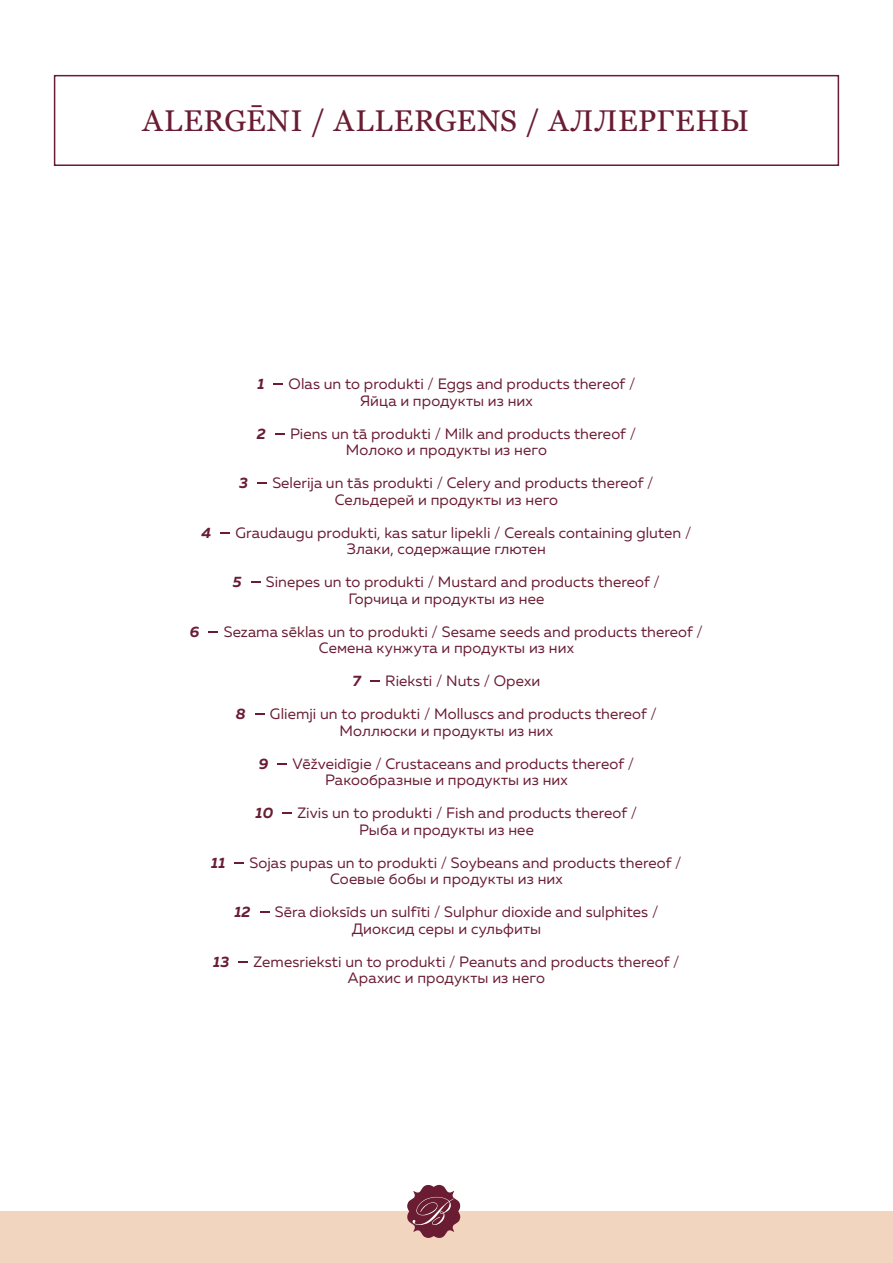
<style>
.page{position:relative;width:893px;height:1263px;background:#fff}
.page>*{position:absolute;margin:0;border:0;box-sizing:border-box;transform-origin:0 0}
.t1{font:30px "Georgia";letter-spacing:.02em;color:#6a1c33}
.t2{font:15px/16.5px "Muller";letter-spacing:.005em;color:#6a1c33}
.t3{font:italic 700 15px "Muller";letter-spacing:.02em;color:#6a1c33}
</style>
<div class="page">
<div style="left:54px;top:75px;width:785px;height:91px;border:2px solid #6a1c33"></div>
<svg style="left:274px;top:383px;width:9px;height:2px"></svg>
<svg style="left:257px;top:482px;width:10px;height:2px"></svg>
<svg style="left:251px;top:581px;width:9px;height:2px"></svg>
<svg style="left:370px;top:680px;width:10px;height:2px"></svg>
<svg style="left:255px;top:713px;width:9px;height:2px"></svg>
<svg style="left:283px;top:812px;width:9px;height:2px"></svg>
<svg style="left:260px;top:911px;width:9px;height:2px"></svg>
<div style="left:0;top:1211px;width:893px;height:52px;background:#f2d5bf"></div>
<svg style="left:407px;top:1185px;width:53px;height:53px"></svg>
<h1 class="t1" style="left:143px;top:102px;width:608px">ALERGĒNI / ALLERGENS / АЛЛЕРГЕНЫ</h1>
<p class="t3" style="left:257px;top:375px;width:8px">1</p>
<p class="t2" style="left:360px;top:376px;width:277px;text-indent:-71px">Olas un to produkti / Eggs and products thereof /<br>Яйца и продукты из них</p>
<p class="t3" style="left:257px;top:424px;width:10px">2</p>
<p class="t2" style="left:346px;top:425px;width:292px;text-indent:-56px">Piens un tā produkti / Milk and products thereof /<br>Молоко и продукты из него</p>
<p class="t3" style="left:239px;top:474px;width:10px">3</p>
<p class="t2" style="left:335px;top:475px;width:320px;text-indent:-62px">Selerija un tās produkti / Celery and products thereof /<br>Сельдерей и продукты из него</p>
<p class="t3" style="left:201px;top:523px;width:11px">4</p>
<p class="t2" style="left:347px;top:524px;width:346px;text-indent:-111px">Graudaugu produkti, kas satur lipekli / Cereals containing gluten /<br>Злаки, содержащие глютен</p>
<p class="t3" style="left:233px;top:573px;width:10px">5</p>
<p class="t2" style="left:349px;top:574px;width:313px;text-indent:-83px">Sinepes un to produkti / Mustard and products thereof /<br>Горчица и продукты из нее</p>
<p class="t3" style="left:190px;top:622px;width:11px">6</p>
<p class="t2" style="left:319px;top:623px;width:386px;text-indent:-95px">Sezama sēklas un to produkti / Sesame seeds and products thereof /<br>Семена кунжута и продукты из них</p>
<p class="t3" style="left:353px;top:672px;width:10px">7</p>
<p class="t2" style="left:385px;top:673px;width:157px">Rieksti / Nuts / Орехи</p>
<p class="t3" style="left:236px;top:705px;width:11px">8</p>
<p class="t2" style="left:340px;top:706px;width:319px;text-indent:-70px">Gliemji un to produkti / Molluscs and products thereof /<br>Моллюски и продукты из них</p>
<p class="t3" style="left:259px;top:754px;width:11px">9</p>
<p class="t2" style="left:325px;top:755px;width:311px;text-indent:-32px">Vēžveidīgie / Crustaceans and products thereof /<br>Ракообразные и продукты из них</p>
<p class="t3" style="left:256px;top:804px;width:19px">10</p>
<p class="t2" style="left:359px;top:805px;width:280px;text-indent:-62px">Zivis un to produkti / Fish and products thereof /<br>Рыба и продукты из нее</p>
<p class="t3" style="left:211px;top:853px;width:16px">11</p>
<p class="t2" style="left:330px;top:854px;width:353px;text-indent:-80px">Sojas pupas un to produkti / Soybeans and products thereof /<br>Соевые бобы и продукты из них</p>
<p class="t3" style="left:234px;top:903px;width:18px">12</p>
<p class="t2" style="left:352px;top:904px;width:308px;text-indent:-77px">Sēra dioksīds un sulfīti / Sulphur dioxide and sulphites /<br>Диоксид серы и сульфиты</p>
<p class="t3" style="left:213px;top:952px;width:18px">13</p>
<p class="t2" style="left:348px;top:953px;width:333px;text-indent:-94px">Zemesrieksti un to produkti / Peanuts and products thereof /<br>Арахис и продукты из него</p>
</div>
